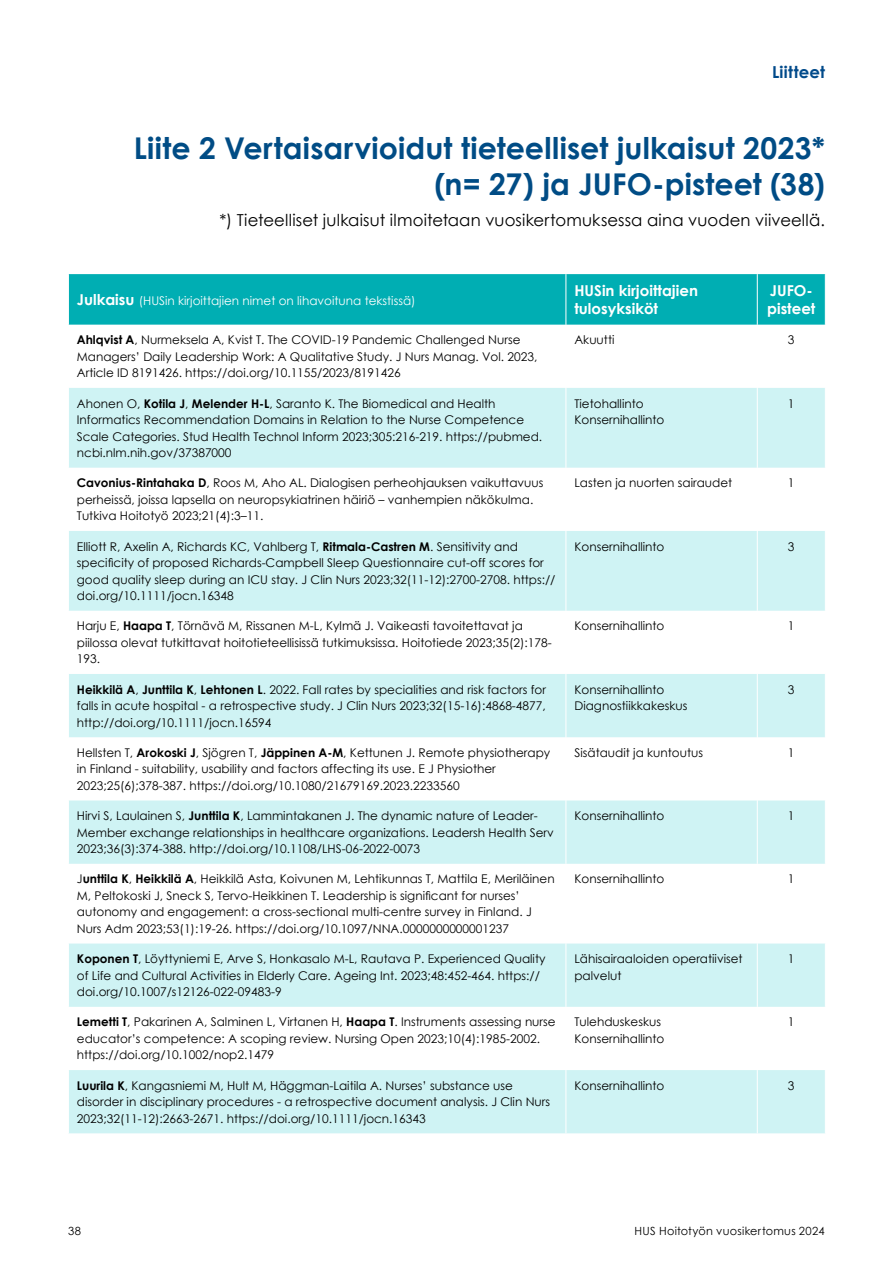
<style>
.page{position:relative;width:893px;height:1263px;background:#fff}
.page>*{position:absolute;margin:0;border:0;box-sizing:border-box;transform-origin:0 0}
.Liite_otsikko_H3{font:700 30px/36px "Century Gothic";letter-spacing:.005em;color:#004c85;text-align:right}
.Ingressi{font:16.5px "Century Gothic";letter-spacing:.01em;color:#000}
.t1{font:700 16.5px "Century Gothic";letter-spacing:.01em;color:#004a8a}
.Taulukon_otsikko_P{font:700 15px/18px "Century Gothic";color:#fff}
.TAULUKKO_P{font:12px/16.5px "Century Gothic";color:#000}
.Taulukon_otsikko_P-2{font:12px "Century Gothic";color:#fff}
.t2{font:11.25px "Century Gothic";letter-spacing:.025em;color:#000}
.s1{font-weight:700;font-size:15px}
.s2{font-weight:700}
</style>
<div class="page">
<div style="left:69px;top:274px;width:756px;height:51px;background:#00aeb3"></div>
<svg style="left:69px;top:388px;width:756px;height:745px;fill:#cff3f4"></svg>
<hr style="left:566px;top:274px;width:1px;height:51px;background:#fff">
<hr style="left:757px;top:274px;width:1px;height:51px;background:#fff">
<hr style="left:566px;top:388px;width:1px;height:80px;background:#fff">
<hr style="left:757px;top:388px;width:1px;height:80px;background:#fff">
<hr style="left:566px;top:468px;width:1px;height:63px;background:#fff">
<hr style="left:757px;top:468px;width:1px;height:63px;background:#fff">
<hr style="left:566px;top:531px;width:1px;height:80px;background:#fff">
<hr style="left:757px;top:531px;width:1px;height:80px;background:#fff">
<hr style="left:566px;top:611px;width:1px;height:63px;background:#fff">
<hr style="left:757px;top:611px;width:1px;height:63px;background:#fff">
<hr style="left:566px;top:674px;width:1px;height:63px;background:#fff">
<hr style="left:757px;top:674px;width:1px;height:63px;background:#fff">
<hr style="left:566px;top:737px;width:1px;height:63px;background:#fff">
<hr style="left:757px;top:737px;width:1px;height:63px;background:#fff">
<hr style="left:566px;top:800px;width:1px;height:64px;background:#fff">
<hr style="left:757px;top:800px;width:1px;height:64px;background:#fff">
<hr style="left:566px;top:864px;width:1px;height:79px;background:#fff">
<hr style="left:757px;top:864px;width:1px;height:79px;background:#fff">
<hr style="left:566px;top:943px;width:1px;height:64px;background:#fff">
<hr style="left:757px;top:943px;width:1px;height:64px;background:#fff">
<hr style="left:566px;top:1007px;width:1px;height:63px;background:#fff">
<hr style="left:757px;top:1007px;width:1px;height:63px;background:#fff">
<hr style="left:566px;top:1070px;width:1px;height:63px;background:#fff">
<hr style="left:757px;top:1070px;width:1px;height:63px;background:#fff">
<h2 class="t1" style="left:772px;top:59px;width:54px">Liitteet</h2>
<h3 class="Liite_otsikko_H3" style="left:134px;top:128px;width:693px">Liite 2 Vertaisarvioidut tieteelliset julkaisut 2023* (n= 27) ja JUFO-pisteet (38)</h3>
<p class="Ingressi" style="left:219px;top:208px;width:607px">*) Tieteelliset julkaisut ilmoitetaan vuosikertomuksessa aina vuoden viiveellä.</p>
<p class="Taulukon_otsikko_P-2" style="left:77px;top:292px;width:340px"><span class="s1">Julkaisu</span> (HUSin kirjoittajien nimet on lihavoituna tekstissä)</p>
<p class="Taulukon_otsikko_P" style="left:574px;top:281px;width:125px">HUSin kirjoittajien tulosyksiköt</p>
<p class="Taulukon_otsikko_P" style="left:767px;top:281px;width:50px">JUFO&shy;pisteet</p>
<p class="TAULUKKO_P" style="left:77px;top:331px;width:462px"><span class="s2">Ahlqvist A</span>, Nurmeksela A, Kvist T. The COVID-19 Pandemic Challenged Nurse<br>Managers’ Daily Leadership Work: A Qualitative Study. J Nurs Manag. Vol. 2023,<br>Article ID 8191426. https://doi.org/10.1155/2023/8191426</p>
<p class="TAULUKKO_P" style="left:574px;top:331px;width:42px">Akuutti</p>
<p class="TAULUKKO_P" style="left:788px;top:331px;width:8px">3</p>
<p class="TAULUKKO_P" style="left:77px;top:395px;width:467px">Ahonen O, <span class="s2">Kotila J</span>, <span class="s2">Melender H-L</span>, Saranto K. The Biomedical and Health Informatics Recommendation Domains in Relation to the Nurse Competence Scale Categories. Stud Health Technol Inform 2023;305:216-219. https://pubmed. ncbi.nlm.nih.gov/37387000</p>
<p class="TAULUKKO_P" style="left:574px;top:395px;width:92px">Tietohallinto<br>Konsernihallinto</p>
<p class="TAULUKKO_P" style="left:788px;top:395px;width:8px">1</p>
<p class="TAULUKKO_P" style="left:77px;top:474px;width:468px"><span class="s2">Cavonius-Rintahaka D</span>, Roos M, Aho AL. Dialogisen perheohjauksen vaikuttavuus perheissä, joissa lapsella on neuropsykiatrinen häiriö – vanhempien näkökulma.<br>Tutkiva Hoitotyö 2023;21(4):3–11.</p>
<p class="TAULUKKO_P" style="left:574px;top:474px;width:159px">Lasten ja nuorten sairaudet</p>
<p class="TAULUKKO_P" style="left:788px;top:474px;width:8px">1</p>
<p class="TAULUKKO_P" style="left:77px;top:538px;width:480px">Elliott R, Axelin A, Richards KC, Vahlberg T, <span class="s2">Ritmala-Castren M</span>. Sensitivity and specificity of proposed Richards-Campbell Sleep Questionnaire cut-off scores for good quality sleep during an ICU stay. J Clin Nurs 2023;32(11-12):2700-2708. https:// doi.org/10.1111/jocn.16348</p>
<p class="TAULUKKO_P" style="left:574px;top:538px;width:92px">Konsernihallinto</p>
<p class="TAULUKKO_P" style="left:788px;top:538px;width:8px">3</p>
<p class="TAULUKKO_P" style="left:77px;top:617px;width:476px">Harju E, <span class="s2">Haapa T</span>, Törnävä M, Rissanen M-L, Kylmä J. Vaikeasti tavoitettavat ja piilossa olevat tutkittavat hoitotieteellisissä tutkimuksissa. Hoitotiede 2023;35(2):178-<br>193.</p>
<p class="TAULUKKO_P" style="left:574px;top:617px;width:92px">Konsernihallinto</p>
<p class="TAULUKKO_P" style="left:788px;top:617px;width:8px">1</p>
<p class="TAULUKKO_P" style="left:77px;top:681px;width:471px;text-align:justify"><span class="s2">Heikkilä A</span>, <span class="s2">Junttila K</span>, <span class="s2">Lehtonen L</span>. 2022. Fall rates by specialities and risk factors for falls in acute hospital - a retrospective study. J Clin Nurs 2023;32(15-16):4868-4877, http://doi.org/10.1111/jocn.16594</p>
<p class="TAULUKKO_P" style="left:574px;top:681px;width:92px">Konsernihallinto</p>
<p class="TAULUKKO_P" style="left:788px;top:681px;width:8px">3</p>
<p class="TAULUKKO_P" style="left:574px;top:697px;width:115px">Diagnostiikkakeskus</p>
<p class="TAULUKKO_P" style="left:77px;top:744px;width:475px">Hellsten T, <span class="s2">Arokoski J</span>, Sjögren T, <span class="s2">Jäppinen A-M</span>, Kettunen J. Remote physiotherapy in Finland - suitability, usability and factors affecting its use. E J Physiother<br>2023;25(6);378-387. https://doi.org/10.1080/21679169.2023.2233560</p>
<p class="TAULUKKO_P" style="left:574px;top:744px;width:130px">Sisätaudit ja kuntoutus</p>
<p class="TAULUKKO_P" style="left:788px;top:744px;width:8px">1</p>
<p class="TAULUKKO_P" style="left:77px;top:807px;width:478px">Hirvi S, Laulainen S, <span class="s2">Junttila K</span>, Lammintakanen J. The dynamic nature of Leader-<br>Member exchange relationships in healthcare organizations. Leadersh Health Serv<br>2023;36(3):374-388. http://doi.org/10.1108/LHS-06-2022-0073</p>
<p class="TAULUKKO_P" style="left:574px;top:807px;width:92px">Konsernihallinto</p>
<p class="TAULUKKO_P" style="left:788px;top:807px;width:8px">1</p>
<p class="TAULUKKO_P" style="left:77px;top:871px;width:479px">J<span class="s2">unttila K</span>, <span class="s2">Heikkilä A</span>, Heikkilä Asta, Koivunen M, Lehtikunnas T, Mattila E, Meriläinen M, Peltokoski J, Sneck S, Tervo-Heikkinen T. Leadership is significant for nurses’ autonomy and engagement: a cross-sectional multi-centre survey in Finland. J Nurs Adm 2023;53(1):19-26. https://doi.org/10.1097/NNA.0000000000001237</p>
<p class="TAULUKKO_P" style="left:574px;top:871px;width:92px">Konsernihallinto</p>
<p class="TAULUKKO_P" style="left:788px;top:871px;width:8px">1</p>
<p class="TAULUKKO_P" style="left:77px;top:950px;width:470px"><span class="s2">Koponen T</span>, Löyttyniemi E, Arve S, Honkasalo M-L, Rautava P. Experienced Quality of Life and Cultural Activities in Elderly Care. Ageing Int. 2023;48:452-464. https:// doi.org/10.1007/s12126-022-09483-9</p>
<p class="TAULUKKO_P" style="left:574px;top:950px;width:170px">Lähisairaaloiden operatiiviset palvelut</p>
<p class="TAULUKKO_P" style="left:788px;top:950px;width:8px">1</p>
<p class="TAULUKKO_P" style="left:77px;top:1014px;width:480px"><span class="s2">Lemetti T</span>, Pakarinen A, Salminen L, Virtanen H, <span class="s2">Haapa T</span>. Instruments assessing nurse educator’s competence: A scoping review. Nursing Open 2023;10(4):1985-2002. https://doi.org/10.1002/nop2.1479</p>
<p class="TAULUKKO_P" style="left:574px;top:1014px;width:88px">Tulehduskeskus</p>
<p class="TAULUKKO_P" style="left:788px;top:1014px;width:8px">1</p>
<p class="TAULUKKO_P" style="left:574px;top:1030px;width:92px">Konsernihallinto</p>
<p class="TAULUKKO_P" style="left:77px;top:1077px;width:475px"><span class="s2">Luurila K</span>, Kangasniemi M, Hult M, Häggman-Laitila A. Nurses’ substance use disorder in disciplinary procedures - a retrospective document analysis. J Clin Nurs<br>2023;32(11-12):2663-2671. https://doi.org/10.1111/jocn.16343</p>
<p class="TAULUKKO_P" style="left:574px;top:1077px;width:92px">Konsernihallinto</p>
<p class="TAULUKKO_P" style="left:788px;top:1077px;width:8px">3</p>
<p class="t2" style="left:68px;top:1223px;width:14px">38</p>
<p class="t2" style="left:635px;top:1223px;width:192px">HUS Hoitotyön vuosikertomus 2024</p>
</div>
